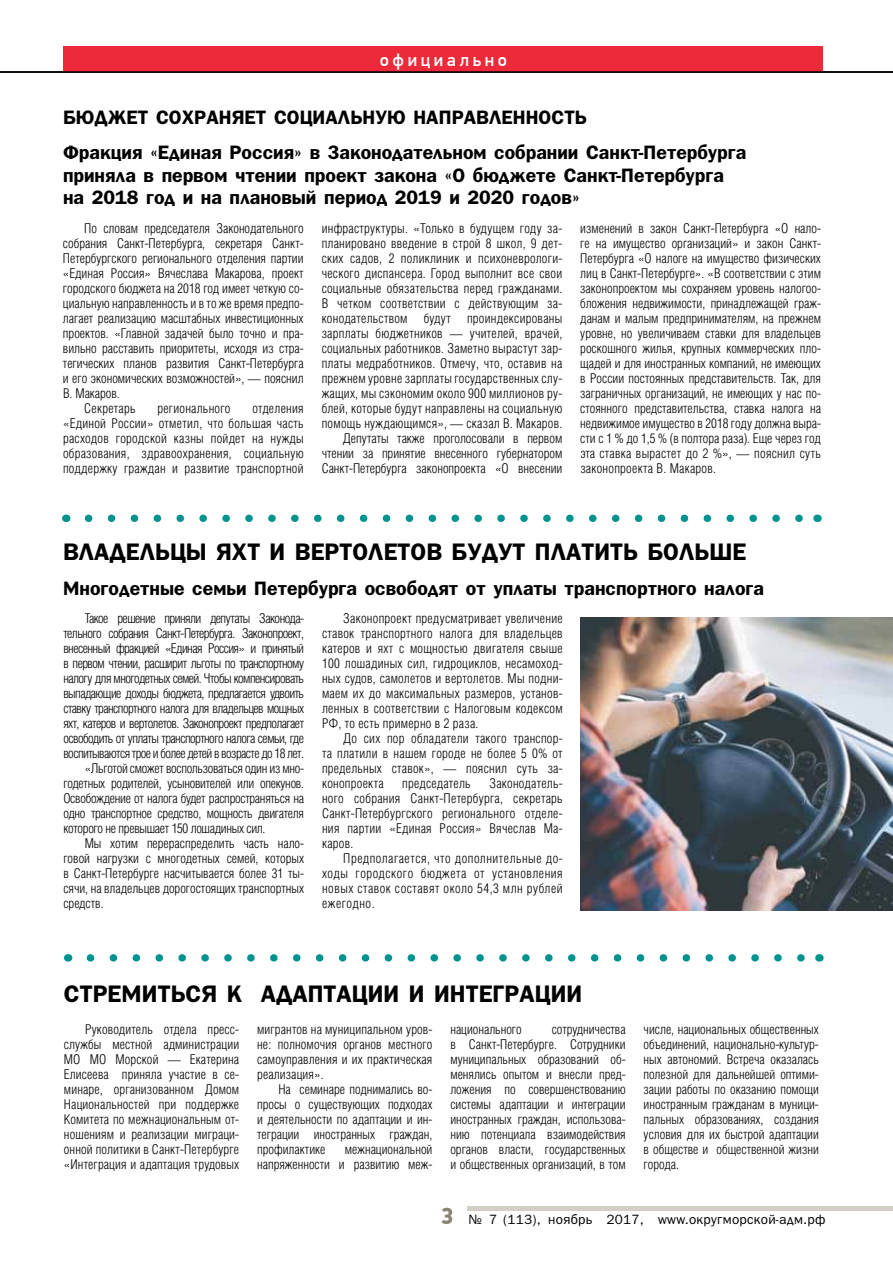
<style>
.page{position:relative;width:893px;height:1263px;background:#fff}
.page>*{position:absolute;margin:0;border:0;box-sizing:border-box;transform-origin:0 0}
.t1{font:700 24px "Bloknot C";letter-spacing:.12em;color:#000}
.t2{font:700 24px "Bloknot C";letter-spacing:.1em;color:#000}
.t3{font:700 19.5px/35.2px "Bloknot C";color:#000}
.t4{font:500 18px "PF Din Display Pro";letter-spacing:.2em;color:#fff}
.t5{font:300 13.5px/15px "Helios Cond";color:#000;text-align:justify}
.t6{font:300 13.5px/15px "Helios Cond";letter-spacing:.02em;color:#000;text-align:right}
.t7{font:300 13.5px "Helios Cond";letter-spacing:-.04em;color:#000}
.t8{font:300 13.5px "Helios Cond";letter-spacing:-.02em;color:#000}
.t9{font:13.5px "Bloknot C";letter-spacing:.02em;color:#000}
.s1{font-family:"PF Din Display Pro";font-weight:900;font-size:23.1px;color:#87856f}
</style>
<div class="page">
<div style="left:64px;top:47px;width:759px;height:25px;background:#ee2939"></div>
<hr style="left:0;top:71px;width:893px;height:2px;background:#000">
<svg style="left:90px;top:954px;width:715px;height:8px"></svg>
<svg style="left:89px;top:515px;width:714px;height:7px"></svg>
<img style="left:581px;top:617px;width:312px;height:293px">
<div style="left:468px;top:1206px;width:425px;height:5px;background:#d2cfc6"></div>
<h3 class="t4" style="left:380px;top:49px;width:129px">официально</h3>
<h2 class="t3" style="left:63px;top:99px;width:685px">Бюджет сохраняет социальную направленность<br>Фракция «Единая Россия» в Законодательном собрании Санкт-Петербурга</h2>
<h2 class="t3" style="left:63px;top:163px;width:662px;line-height:22.5px">приняла в первом чтении проект закона «О бюджете Санкт-Петербурга на 2018 год и на плановый период 2019 и 2020 годов»</h2>
<p class="t5" style="left:84px;top:221px;width:221px">По словам председателя Законодательного</p>
<p class="t5" style="left:63px;top:236px;width:242px">собрания Санкт-Петербурга, секретаря Санкт-</p>
<p class="t5" style="left:63px;top:251px;width:242px">Петербургского регионального отделения партии</p>
<p class="t5" style="left:63px;top:266px;width:242px">«Единая Россия» Вячеслава Макарова, проект</p>
<p class="t5" style="left:63px;top:281px;width:242px">городского бюджета на 2018 год имеет четкую со-</p>
<p class="t5" style="left:63px;top:296px;width:242px">циальную направленность и в то же время предпо-</p>
<p class="t5" style="left:63px;top:311px;width:242px">лагает реализацию масштабных инвестиционных</p>
<p class="t5" style="left:63px;top:326px;width:242px">проектов. «Главной задачей было точно и пра-</p>
<p class="t5" style="left:63px;top:341px;width:242px">вильно расставить приоритеты, исходя из стра-</p>
<p class="t5" style="left:63px;top:356px;width:242px">тегических планов развития Санкт-Петербурга</p>
<p class="t5" style="left:63px;top:371px;width:242px">и его экономических возможностей», — пояснил</p>
<p class="t5" style="left:63px;top:386px;width:58px">В. Макаров.</p>
<p class="t6" style="left:84px;top:401px;width:53px">Секретарь</p>
<p class="t6" style="left:157px;top:401px;width:75px">регионального</p>
<p class="t5" style="left:63px;top:401px;width:242px;text-indent:189px">отделения «Единой России» отметил, что большая часть расходов городской казны пойдет на нужды образования, здравоохранения, социальную поддержку граждан и развитие транспортной</p>
<p class="t6" style="left:322px;top:221px;width:242px">инфраструктуры. «Только в будущем году за&shy;планировано введение в строй 8 школ, 9 дет&shy;ских садов, 2 поликлиник и психоневрологи&shy;ческого диспансера. Город выполнит все свои социальные обязательства перед гражданами.<br>В четком соответствии с действующим за&shy;конодательством будут проиндексированы зарплаты бюджетников — учителей, врачей, социальных работников. Заметно вырастут зар&shy;платы медработников. Отмечу, что, оставив на прежнем уровне зарплаты государственных слу&shy;жащих, мы сэкономим около 900 миллионов ру&shy;блей, которые будут направлены на социальную помощь нуждающимся», — сказал В. Макаров.<br>Депутаты также проголосовали в первом чтении за принятие внесенного губернатором Санкт-Петербурга законопроекта «О внесении</p>
<p class="t5" style="left:580px;top:220px;width:242px">изменений в закон Санкт-Петербурга «О нало&shy;ге на имущество организаций» и закон Санкт-Петербурга «О налоге на имущество физических лиц в Санкт-Петербурге». «В соответствии с этим законопроектом мы сохраняем уровень налогоо&shy;бложения недвижимости, принадлежащей граж&shy;данам и малым предпринимателям, на прежнем уровне, но увеличиваем ставки для владельцев роскошного жилья, крупных коммерческих пло&shy;щадей и для иностранных компаний, не имеющих в России постоянных представительств. Так, для заграничных организаций, не имеющих у нас по&shy;стоянного представительства, ставка налога на недвижимое имущество в 2018 году должна выра&shy;сти с 1 % до 1,5 % (в полтора раза). Еще через год эта ставка вырастет до 2 %», — пояснил суть законопроекта В. Макаров.</p>
<h1 class="t1" style="left:63px;top:537px;width:405px">Владельцы яхт и вертолетов буду</h1>
<h1 class="t1" style="left:513px;top:537px;width:235px">т платить больше</h1>
<h2 class="t3" style="left:63px;top:570px;width:703px">Многодетные семьи Петербурга освободят от уплаты транспортного налога</h2>
<p class="t7" style="left:85px;top:611px;width:221px">Такое решение приняли депутаты Законода-</p>
<p class="t7" style="left:63px;top:626px;width:242px">тельного собрания Санкт-Петербурга. Законопроект,</p>
<p class="t7" style="left:63px;top:641px;width:242px">внесенный фракцией «Единая Россия» и принятый</p>
<p class="t7" style="left:63px;top:656px;width:242px">в первом чтении, расширит льготы по транспортному</p>
<p class="t7" style="left:63px;top:671px;width:242px">налогу для многодетных семей. Чтобы компенсировать</p>
<p class="t7" style="left:63px;top:686px;width:242px">выпадающие доходы бюджета, предлагается удвоить</p>
<p class="t7" style="left:63px;top:701px;width:242px">ставку транспортного налога для владельцев мощных</p>
<p class="t7" style="left:63px;top:716px;width:242px">яхт, катеров и вертолетов. Законопроект предполагает</p>
<p class="t7" style="left:63px;top:731px;width:242px">освободить от уплаты транспортного налога семьи, где</p>
<p class="t7" style="left:63px;top:746px;width:242px">воспитываются трое и более детей в возрасте до 18 лет.</p>
<p class="t8" style="left:85px;top:761px;width:221px">«Льготой сможет воспользоваться один из мно-</p>
<p class="t8" style="left:63px;top:776px;width:242px">годетных родителей, усыновителей или опекунов.</p>
<p class="t8" style="left:63px;top:791px;width:242px">Освобождение от налога будет распространяться на</p>
<p class="t8" style="left:63px;top:806px;width:242px">одно транспортное средство, мощность двигателя</p>
<p class="t8" style="left:63px;top:821px;width:204px">которого не превышает 150 лошадиных сил.</p>
<p class="t5" style="left:85px;top:835px;width:221px">Мы хотим перераспределить часть нало-</p>
<p class="t5" style="left:63px;top:850px;width:242px">говой нагрузки с многодетных семей, которых</p>
<p class="t5" style="left:63px;top:865px;width:242px">в Санкт-Петербурге насчитывается более 31 ты-</p>
<p class="t5" style="left:63px;top:880px;width:242px">сячи, на владельцев дорогостоящих транспортных</p>
<p class="t5" style="left:63px;top:895px;width:42px">средств.</p>
<p class="t5" style="left:322px;top:610px;width:242px;text-indent:21px">Законопроект предусматривает увеличение ставок транспортного налога для владельцев катеров и яхт с мощностью двигателя свыше 100 лошадиных сил, гидроциклов, несамоход&shy;ных судов, самолетов и вертолетов. Мы подни&shy;маем их до максимальных размеров, установ&shy;ленных в соответствии с Налоговым кодексом РФ, то есть примерно в 2 раза.</p>
<p class="t5" style="left:322px;top:730px;width:242px;text-indent:21px">До сих пор обладатели такого транспор&shy;та платили в нашем городе не более 5 0% от предельных ставок», — пояснил суть за&shy;конопроекта</p>
<p class="t5" style="left:322px;top:775px;width:242px;text-indent:167px">Законодатель&shy;ного собрания Санкт-Петербурга, секретарь Санкт-Петербургского регионального отделе&shy;ния партии «Единая Россия» Вячеслав Ма&shy;каров.</p>
<p class="t5" style="left:322px;top:850px;width:242px;text-indent:21px">Предполагается, что дополнительные до&shy;ходы городского бюджета от установления новых ставок составят около 54,3 млн рублей ежегодно.</p>
<p class="t6" style="left:402px;top:775px;width:70px">председатель</p>
<h1 class="t2" style="left:64px;top:979px;width:520px">Стремиться к адаптации и интеграции</h1>
<p class="t5" style="left:64px;top:1021px;width:177px;text-indent:21px">Руководитель отдела пресс&shy;службы местной администрации МО МО Морской — Екатерина Елисеева приняла участие в се&shy;минаре, организованном Домом Национальностей при поддержке Комитета по межнациональным от&shy;ношениям и реализации миграци&shy;онной политики в Санкт-Петербурге «Интеграция и адаптация трудовых</p>
<p class="t5" style="left:257px;top:1021px;width:177px">мигрантов на муниципальном уров&shy;не: полномочия органов местного самоуправления и их практическая реализация».</p>
<p class="t5" style="left:450px;top:1021px;width:177px;text-indent:101px">сотрудничества в Санкт-Петербурге. Сотрудники муниципальных образований об&shy;менялись опытом и внесли пред&shy;ложения по совершенствованию системы адаптации и интеграции иностранных граждан, использова&shy;нию потенциала взаимодействия органов власти, государственных и общественных организаций, в том</p>
<p class="t5" style="left:644px;top:1021px;width:177px">числе, национальных общественных объединений, национально-культур&shy;ных автономий. Встреча оказалась полезной для дальнейшей оптими&shy;зации работы по оказанию помощи иностранным гражданам в муници&shy;пальных образованиях, создания условия для их быстрой адаптации в обществе и общественной жизни города.</p>
<p class="t5" style="left:450px;top:1021px;width:73px">национального</p>
<p class="t5" style="left:257px;top:1081px;width:177px;text-indent:21px">На семинаре поднимались во&shy;просы о существующих подходах и деятельности по адаптации и ин&shy;теграции иностранных граждан, профилактике</p>
<p class="t5" style="left:257px;top:1141px;width:177px;text-align:right">межнациональной<br>напряженности и развитию меж-</p>
<p class="t9" style="left:441px;top:1212px;width:386px"><span class="s1">3</span> № 7 (113), ноябрь 2017, www.округморской-адм.рф</p>
</div>
